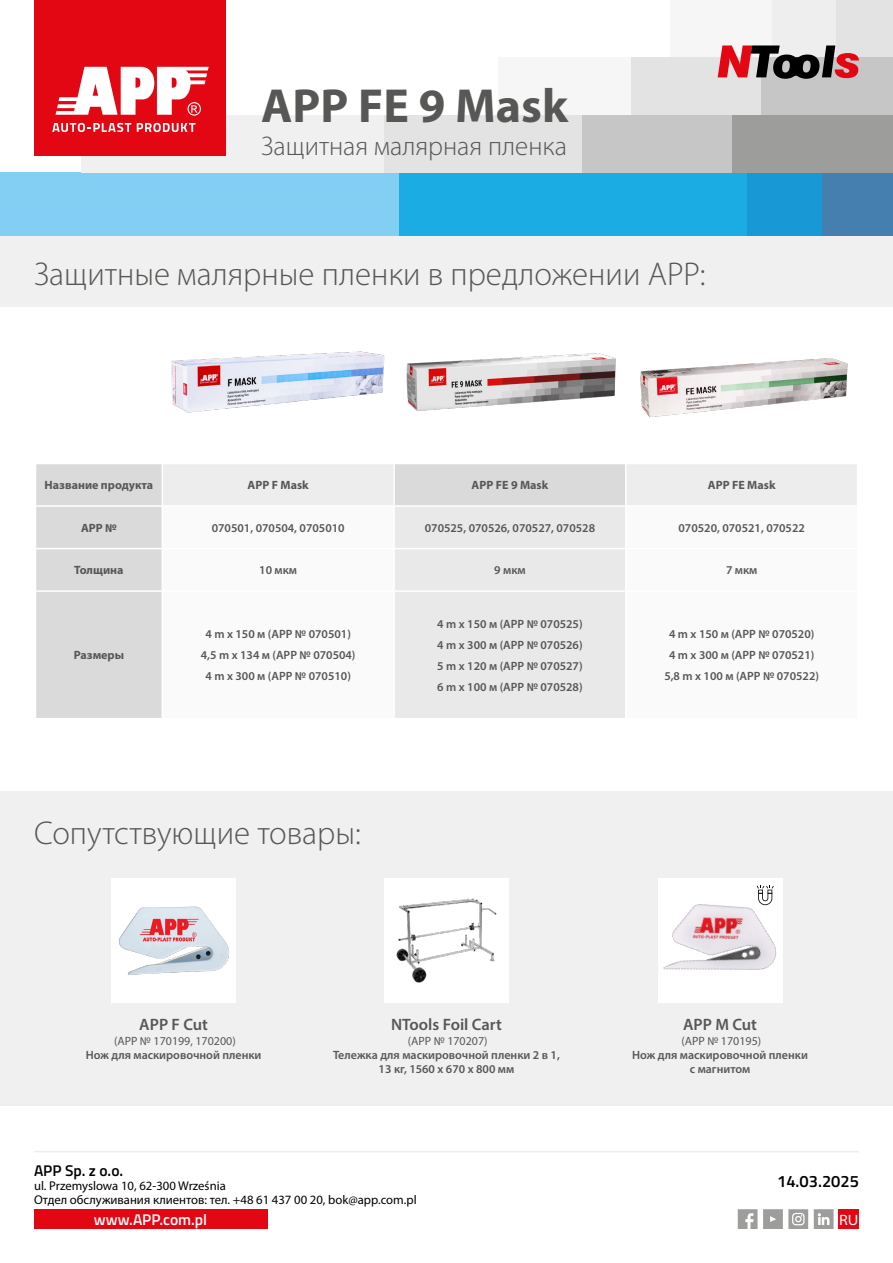
<style>
.page{position:relative;width:893px;height:1263px;background:#fff}
.page>*{position:absolute;margin:0;border:0;box-sizing:border-box;transform-origin:0 0}
.t1{font:700 48px "Myriad Pro";color:#575756}
.t2{font:300 33px "Myriad Pro";color:#575756}
.t3{font:300 27px "Myriad Pro";color:#575756}
.t4{font:600 16.5px "Myriad Pro";color:#575756}
.t5{font:600 16.5px "Titillium";color:#000}
.t6{font:600 15.45px "Titillium";color:#fff}
.t7{font:600 15.45px "Titillium";color:#000}
.t8{font:semi-expanded 15px "Myriad Pro";color:#fff}
.t9{font:12.75px/14.1px "Myriad Pro";color:#000}
.t10{font:600 12px/21px "Myriad Pro";color:#575756;text-align:center}
.t11{font:700 12px "Myriad Pro";color:#575756}
.t12{font:12px "Myriad Pro";color:#575756}
</style>
<div class="page">
<div style="left:727px;top:172px;width:97px;height:64px;background:#1899d6"></div>
<div style="left:398px;top:172px;width:348px;height:64px;background:#1cace4"></div>
<div style="left:0;top:172px;width:399px;height:64px;background:#83cff4"></div>
<div style="left:830px;top:0;width:63px;height:57px;background:#e3e3e3"></div>
<div style="left:746px;top:0;width:90px;height:57px;background:#eee"></div>
<div style="left:670px;top:0;width:101px;height:57px;background:#f6f6f6"></div>
<div style="left:761px;top:57px;width:132px;height:58px;background:#c6c6c6"></div>
<div style="left:629px;top:57px;width:132px;height:58px;background:#e3e3e3"></div>
<div style="left:499px;top:57px;width:132px;height:58px;background:#f6f6f6"></div>
<div style="left:822px;top:172px;width:71px;height:64px;background:#447faf"></div>
<div style="left:732px;top:115px;width:161px;height:57px;background:#9d9d9c"></div>
<div style="left:383px;top:115px;width:205px;height:57px;background:#e3e3e3"></div>
<div style="left:81px;top:115px;width:302px;height:57px;background:#f0f0f0"></div>
<div style="left:583px;top:115px;width:149px;height:57px;background:#c6c6c6"></div>
<div style="left:35px;top:0;width:191px;height:156px;background:#e30613"></div>
<svg style="left:52px;top:123px;width:79px;height:9px"></svg>
<svg style="left:137px;top:123px;width:58px;height:9px"></svg>
<svg style="left:55px;top:67px;width:154px;height:49px"></svg>
<hr style="left:34px;top:1151px;width:825px;height:1px;background:#ededed">
<svg style="left:738px;top:1209px;width:19px;height:20px"></svg>
<svg style="left:763px;top:1209px;width:45px;height:20px"></svg>
<svg style="left:814px;top:1209px;width:19px;height:20px"></svg>
<div style="left:34px;top:1209px;width:233px;height:20px;background:#e30613"></div>
<div style="left:838px;top:1209px;width:21px;height:20px;background:#e30613"></div>
<div style="left:36px;top:464px;width:126px;height:254px;background:#dadada"></div>
<svg style="left:163px;top:464px;width:694px;height:41px;background:#e6e6e6"></svg>
<div style="left:395px;top:507px;width:230px;height:211px;background:#e9e9e9"></div>
<hr style="left:36px;top:548px;width:126px;height:1px;background:#fff">
<hr style="left:36px;top:590px;width:126px;height:2px;background:#fff">
<hr style="left:36px;top:505px;width:126px;height:2px;background:#fff">
<hr style="left:393px;top:464px;width:2px;height:41px;background:#fff">
<hr style="left:394px;top:548px;width:232px;height:1px;background:#fff">
<hr style="left:394px;top:590px;width:232px;height:2px;background:#fff">
<hr style="left:625px;top:464px;width:2px;height:41px;background:#fff">
<img style="left:171px;top:351px;width:214px;height:62px">
<img style="left:406px;top:353px;width:210px;height:58px">
<img style="left:640px;top:358px;width:208px;height:59px">
<div style="left:0;top:236px;width:893px;height:71px;background:#f0f0f0"></div>
<div style="left:0;top:791px;width:893px;height:315px;background:#f0f0f0"></div>
<div style="left:111px;top:878px;width:125px;height:125px;background:#fff"></div>
<img style="left:119px;top:906px;width:110px;height:69px">
<div style="left:384px;top:878px;width:125px;height:125px;background:#fff"></div>
<img style="left:396px;top:898px;width:101px;height:85px">
<img style="left:658px;top:878px;width:124px;height:125px">
<svg style="left:757px;top:885px;width:17px;height:20px"></svg>
<svg style="left:718px;top:45px;width:141px;height:34px"></svg>
<h1 class="t1" style="left:261px;top:74px;width:308px">APP FE 9 Mask</h1>
<h3 class="t3" style="left:261px;top:130px;width:307px">Защитная малярная пленка</h3>
<h2 class="t2" style="left:34px;top:254px;width:673px">Защитные малярные пленки в предложении APP:</h2>
<p class="t11" style="left:45px;top:477px;width:110px">Название продукта</p>
<p class="t11" style="left:248px;top:477px;width:63px">APP F Mask</p>
<p class="t11" style="left:472px;top:477px;width:78px">APP FE 9 Mask</p>
<p class="t11" style="left:708px;top:477px;width:69px">APP FE Mask</p>
<p class="t11" style="left:81px;top:520px;width:37px">APP №</p>
<p class="t10" style="left:212px;top:517px;width:134px">070501, 070504, 0705010</p>
<p class="t10" style="left:425px;top:517px;width:172px">070525, 070526, 070527, 070528</p>
<p class="t10" style="left:678px;top:517px;width:128px">070520, 070521, 070522</p>
<p class="t11" style="left:74px;top:562px;width:51px">Толщина</p>
<p class="t10" style="left:259px;top:559px;width:39px">10 мкм</p>
<p class="t10" style="left:494px;top:559px;width:33px">9 мкм</p>
<p class="t10" style="left:726px;top:559px;width:33px">7 мкм</p>
<p class="t11" style="left:74px;top:647px;width:52px">Размеры</p>
<p class="t10" style="left:201px;top:623px;width:156px">4 m x 150 м (APP № 070501)<br>4,5 m x 134 м (APP № 070504)<br>4 m x 300 м (APP № 070510)</p>
<p class="t10" style="left:437px;top:613px;width:147px;text-align:justify">4 m x 150 м (APP № 070525)<br>4 m x 300 м (APP № 070526)<br>5 m x 120 м (APP № 070527)<br>6 m x 100 м (APP № 070528)</p>
<p class="t10" style="left:664px;top:623px;width:156px">4 m x 150 м (APP № 070520)<br>4 m x 300 м (APP № 070521)<br>5,8 m x 100 м (APP № 070522)</p>
<h2 class="t2" style="left:34px;top:813px;width:328px">Сопутствующие товары:</h2>
<h3 class="t4" style="left:139px;top:1014px;width:70px">APP F Cut</h3>
<p class="t12" style="left:114px;top:1033px;width:123px">(APP № 170199, 170200)</p>
<p class="t10" style="left:86px;top:1044px;width:177px">Нож для маскировочной пленки</p>
<h3 class="t4" style="left:391px;top:1014px;width:112px">NTools Foil Cart</h3>
<p class="t12" style="left:408px;top:1033px;width:81px">(APP № 170207)</p>
<p class="t10" style="left:333px;top:1047px;width:228px;line-height:14.4px">Тележка для маскировочной пленки 2 в 1,<br>13 кг, 1560 x 670 x 800 мм</p>
<h3 class="t4" style="left:683px;top:1014px;width:76px">APP M Cut</h3>
<p class="t12" style="left:681px;top:1033px;width:81px">(APP № 170195)</p>
<p class="t10" style="left:632px;top:1047px;width:177px;line-height:14.4px">Нож для маскировочной пленки с магнитом</p>
<p class="t7" style="left:34px;top:1159px;width:91px">APP Sp. z o.o.</p>
<p class="t9" style="left:34px;top:1179px;width:384px">ul. Przemyslowa 10, 62-300 Września<br>Отдел обслуживания клиентов: тел. +48 61 437 00 20, bok@app.com.pl</p>
<p class="t6" style="left:94px;top:1208px;width:115px">www.APP.com.pl</p>
<p class="t8" style="left:839px;top:1210px;width:21px">RU</p>
<h3 class="t5" style="left:777px;top:1169px;width:83px">14.03.2025</h3>
</div>
